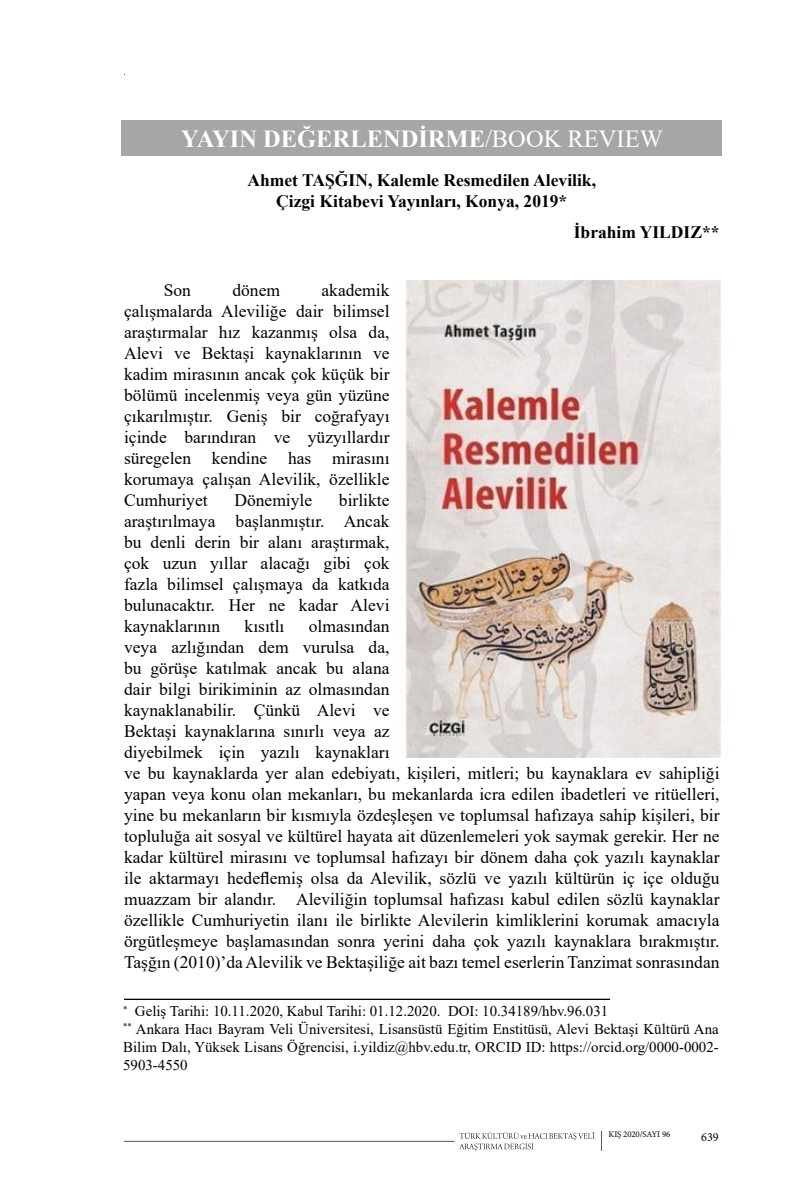
<style>
.page{position:relative;width:794px;height:1191px;background:#fff}
.page>*{position:absolute;margin:0;border:0;box-sizing:border-box;transform-origin:0 0}
.t1{font:700 24.5px "Times New Roman";color:#fff}
.t2{font:17.5px/21px "Times New Roman";color:#000;text-align:justify}
.t3{font:700 17.5px/21px "Times New Roman";color:#000;text-align:center}
.t4{font:14.88px/17.8px "Times New Roman";color:#000}
.t5{font:12.25px "Minion Pro";color:#000}
.t6{font:8.75px "Minion Pro";letter-spacing:-.01em;color:#000}
.s1{font-weight:400}
</style>
<div class="page">
<hr style="left:124px;top:1141px;width:330px;height:1px;background:#575756">
<hr style="left:124px;top:74px;width:595px;height:1px;background:#575756">
<svg style="left:601px;top:1131px;width:1px;height:19px"></svg>
<svg style="left:459px;top:1132px;width:135px;height:18px"></svg>
<hr style="left:124px;top:998px;width:486px;height:2px;background:#000">
<img style="left:406px;top:281px;width:315px;height:476px">
<div style="left:125px;top:52px;width:593px;height:35px;background:#fff"></div>
<div style="left:121px;top:121px;width:601px;height:35px;background:#a7a6a6"></div>
<h1 class="t1" style="left:181px;top:121px;width:483px">YAYIN DEĞERLENDİRME<span class="s1">/BOOK REVIEW</span></h1>
<p class="t3" style="left:247px;top:169px;width:350px">Ahmet TAŞĞIN, Kalemle Resmedilen Alevilik,<br>Çizgi Kitabevi Yayınları, Konya, 2019*</p>
<p class="t3" style="left:574px;top:222px;width:147px">İbrahim YILDIZ**</p>
<p class="t2" style="left:124px;top:279px;width:267px;text-indent:197px">akademik çalışmalarda Aleviliğe dair bilimsel araştırmalar hız kazanmış olsa da, Alevi ve Bektaşi kaynaklarının ve kadim mirasının ancak çok küçük bir bölümü incelenmiş veya gün yüzüne çıkarılmıştır. Geniş bir coğrafyayı içinde barındıran ve yüzyıllardır süregelen kendine has mirasını korumaya çalışan Alevilik, özellikle Cumhuriyet</p>
<p class="t2" style="left:164px;top:279px;width:29px">Son</p>
<p class="t2" style="left:232px;top:279px;width:49px">dönem</p>
<p class="t2" style="left:124px;top:489px;width:267px;text-indent:215px">birlikte araştırılmaya başlanmıştır. Ancak bu denli derin bir alanı araştırmak, çok uzun yıllar alacağı gibi çok fazla bilimsel çalışmaya da katkıda bulunacaktır. Her ne kadar Alevi kaynaklarının</p>
<p class="t2" style="left:234px;top:489px;width:79px">Dönemiyle</p>
<p class="t2" style="left:124px;top:615px;width:597px;text-align:left;text-indent:185px">olmasından<br>veya azlığından dem vurulsa da,<br>bu görüşe katılmak ancak bu alana<br>dair bilgi birikiminin az olmasından<br>kaynaklanabilir. Çünkü Alevi ve<br>Bektaşi kaynaklarına sınırlı veya az<br>diyebilmek için yazılı kaynakları<br>ve bu kaynaklarda yer alan edebiyatı, kişileri, mitleri; bu kaynaklara ev sahipliği yapan veya konu olan mekanları, bu mekanlarda icra edilen ibadetleri ve ritüelleri, yine bu mekanların bir kısmıyla özdeşleşen ve toplumsal hafızaya sahip kişileri, bir topluluğa ait sosyal ve kültürel hayata ait düzenlemeleri yok saymak gerekir. Her ne kadar kültürel mirasını ve toplumsal hafızayı bir dönem daha çok yazılı kaynaklar ile aktarmayı hedeflemiş olsa da Alevilik, sözlü ve yazılı kültürün iç içe olduğu muazzam bir alandır. Aleviliğin toplumsal hafızası kabul edilen sözlü kaynaklar özellikle Cumhuriyetin ilanı ile birlikte Alevilerin kimliklerini korumak amacıyla örgütleşmeye başlamasından sonra yerini daha çok yazılı kaynaklara bırakmıştır.<br>Taşğın (2010)’da Alevilik ve Bektaşiliğe ait bazı temel eserlerin Tanzimat sonrasından</p>
<p class="t2" style="left:245px;top:615px;width:41px">kısıtlı</p>
<p class="t4" style="left:123px;top:1002px;width:597px"><sup>*</sup> Geliş Tarihi: 10.11.2020, Kabul Tarihi: 01.12.2020. DOI: 10.34189/hbv.96.031<br><sup>**</sup> Ankara Hacı Bayram Veli Üniversitesi, Lisansüstü Eğitim Enstitüsü, Alevi Bektaşi Kültürü Ana Bilim Dalı, Yüksek Lisans Öğrencisi, i.yildiz@hbv.edu.tr, ORCID ID: https://orcid.org/0000-0002- 5903-4550</p>
<p class="t6" style="left:608px;top:1128px;width:63px">KIŞ 2020/SAYI 96</p>
<p class="t5" style="left:701px;top:1129px;width:19px">639</p>
</div>
